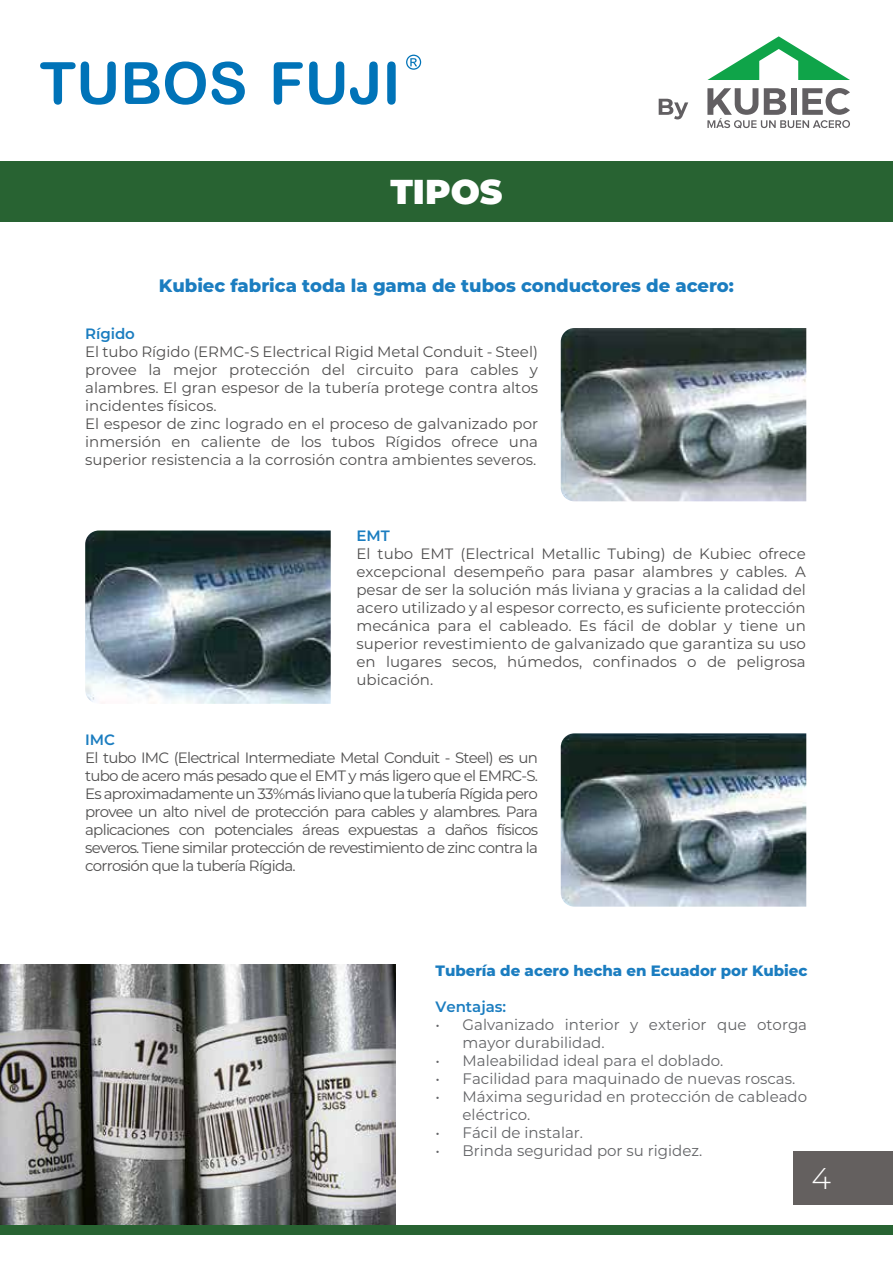
<style>
.page{position:relative;width:893px;height:1263px;background:#fff}
.page>*{position:absolute;margin:0;border:0;box-sizing:border-box;transform-origin:0 0}
.t1{font:900 34.5px "Montserrat";color:#fff}
.t2{font:300 30px "Montserrat";color:#fff}
.t3{font:800 18px "Montserrat";letter-spacing:-.005em;color:#1b7dc0}
.t4{font:15.3px/18px "Montserrat";color:#636467}
.t5{font:15px/18px "Montserrat";color:#504f4f;text-align:justify}
.t6{font:800 15px "Montserrat";letter-spacing:-.005em;color:#1b7dc0}
.t7{font:600 15px "Montserrat";letter-spacing:-.005em;color:#1b7dc0}
</style>
<div class="page">
<img style="left:85px;top:530px;width:246px;height:174px">
<img style="left:0;top:965px;width:395px;height:260px">
<div style="left:0;top:1225px;width:893px;height:10px;background:#286332"></div>
<div style="left:794px;top:1151px;width:99px;height:54px;background:#64605f"></div>
<svg style="left:707px;top:36px;width:143px;height:44px"></svg>
<svg style="left:707px;top:88px;width:143px;height:40px"></svg>
<svg style="left:659px;top:99px;width:29px;height:20px"></svg>
<div style="left:0;top:161px;width:893px;height:60px;background:#286332"></div>
<svg style="left:406px;top:55px;width:15px;height:15px"></svg>
<svg style="left:40px;top:61px;width:76px;height:44px"></svg>
<svg style="left:125px;top:61px;width:81px;height:44px"></svg>
<svg style="left:212px;top:61px;width:33px;height:44px"></svg>
<svg style="left:274px;top:62px;width:29px;height:43px"></svg>
<svg style="left:309px;top:61px;width:35px;height:44px"></svg>
<svg style="left:350px;top:61px;width:28px;height:44px"></svg>
<svg style="left:387px;top:61px;width:9px;height:44px"></svg>
<img style="left:561px;top:328px;width:245px;height:173px">
<img style="left:561px;top:733px;width:245px;height:174px">
<h1 class="t1" style="left:390px;top:166px;width:114px">TIPOS</h1>
<p class="t3" style="left:159px;top:272px;width:576px">Kubiec fabrica toda la gama de tubos conductores de acero:</p>
<p class="t7" style="left:85px;top:323px;width:51px">Rígido</p>
<p class="t5" style="left:85px;top:342px;width:454px;text-align:left">El tubo Rígido (ERMC-S Electrical Rigid Metal Conduit - Steel) provee la mejor protección del circuito para cables y alambres. El gran espesor de la tubería protege contra altos incidentes físicos.<br>El espesor de zinc logrado en el proceso de galvanizado por inmersión en caliente de los tubos Rígidos ofrece una superior resistencia a la corrosión contra ambientes severos.</p>
<p class="t7" style="left:356px;top:525px;width:35px">EMT</p>
<p class="t5" style="left:356px;top:544px;width:451px">El tubo EMT (Electrical Metallic Tubing) de Kubiec ofrece excepcional desempeño para pasar alambres y cables. A pesar de ser la solución más liviana y gracias a la calidad del acero utilizado y al espesor correcto, es suficiente protección mecánica para el cableado. Es fácil de doblar y tiene un superior revestimiento de galvanizado que garantiza su uso en lugares secos, húmedos, confinados o de peligrosa ubicación.</p>
<p class="t7" style="left:85px;top:729px;width:31px">IMC</p>
<p class="t5" style="left:85px;top:748px;width:454px">El tubo IMC (Electrical Intermediate Metal Conduit - Steel) es un tubo de acero más pesado que el EMT y más ligero que el EMRC-S.<br>Es aproximadamente un 33%más liviano que la tubería Rígida pero provee un alto nivel de protección para cables y alambres. Para aplicaciones con potenciales áreas expuestas a daños físicos severos. Tiene similar protección de revestimiento de zinc contra la corrosión que la tubería Rígida.</p>
<p class="t6" style="left:436px;top:960px;width:373px">Tubería de acero hecha en Ecuador por Kubiec</p>
<p class="t7" style="left:436px;top:996px;width:72px">Ventajas:</p>
<p class="t4" style="left:463px;top:1015px;width:346px;text-indent:-27px">• Galvanizado interior y exterior que otorga mayor durabilidad.</p>
<p class="t4" style="left:436px;top:1051px;width:289px">• Maleabilidad ideal para el doblado.</p>
<p class="t4" style="left:436px;top:1069px;width:361px">• Facilidad para maquinado de nuevas roscas.</p>
<p class="t4" style="left:463px;top:1087px;width:346px;text-indent:-27px">• Máxima seguridad en protección de cableado eléctrico.</p>
<p class="t4" style="left:436px;top:1123px;width:149px">• Fácil de instalar.</p>
<p class="t4" style="left:436px;top:1141px;width:268px">• Brinda seguridad por su rigidez.</p>
<h2 class="t2" style="left:811px;top:1158px;width:21px">4</h2>
</div>
